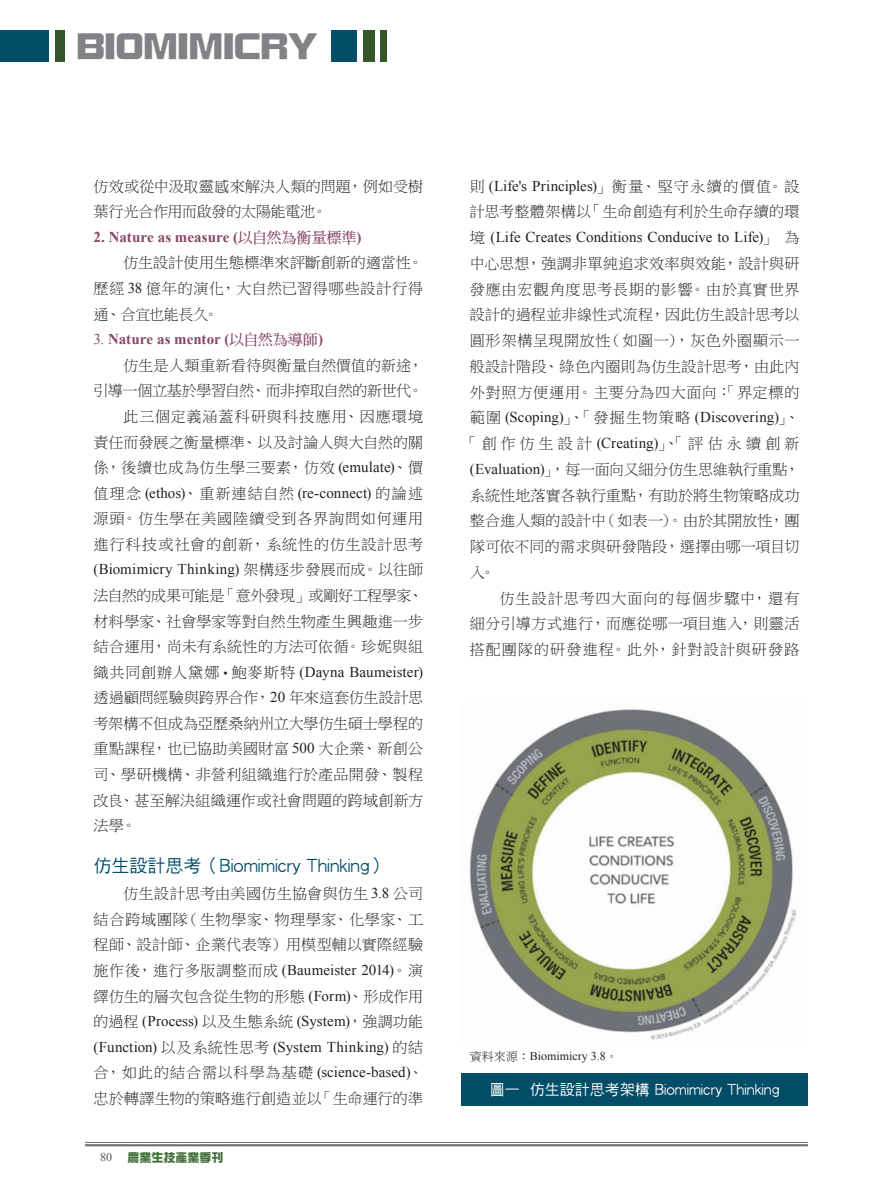
<style>
.page{position:relative;width:893px;height:1191px;background:#fff}
.page>*{position:absolute;margin:0;border:0;box-sizing:border-box;transform-origin:0 0}
.t1{font:36px "DF Zong Yi W9 WINP BF";color:#808285}
.t2{font:18px "DF Hei W5 WINP BF";color:#034d68}
.t3{font:15px/25.8px "P Ming Li U";letter-spacing:.025em;color:#231f20;text-align:justify}
.t4{font:15px/25.5px "Times New Roman";letter-spacing:.005em;color:#231f20}
.t5{font:700 15px "Times New Roman";color:#874867}
.t6{font:15px/25.5px "P Ming Li U";letter-spacing:.065em;color:#231f20}
.t7{font:15px/25.5px "P Ming Li U";color:#231f20}
.t8{font:15px "DF Hei W5 WINP BF";color:#fff}
.t9{font:12px "Times New Roman";color:#231f20}
.t10{font:12px "DF Zong Yi W9 WINP BF";color:#44703c}
.t11{font:12px "Times New Roman";color:#57585a}
.s1{font-family:"DF Ming W7 WIN BF";font-weight:400}
.s2{font-family:"Times New Roman"}
.s3{font-weight:400}
.s4{font-family:"P Ming Li U"}
.s5{font-size:12px}
.s6{font-family:"DF Ming W3 WIN BF"}
</style>
<div class="page">
<hr style="left:85px;top:1142px;width:723px;height:1px;background:#6c6d70">
<hr style="left:85px;top:1144px;width:723px;height:2px;background:#6c6d70">
<div style="left:331px;top:30px;width:26px;height:31px;background:#034d68"></div>
<div style="left:363px;top:30px;width:11px;height:31px;background:#35552b"></div>
<div style="left:380px;top:30px;width:7px;height:31px;background:#35552b"></div>
<div style="left:55px;top:30px;width:9px;height:32px;background:#35552b"></div>
<div style="left:0;top:30px;width:48px;height:32px;background:#034d68"></div>
<img style="left:469px;top:709px;width:328px;height:331px">
<div style="left:461px;top:1073px;width:347px;height:33px;background:#034d68"></div>
<h1 class="t1" style="left:77px;top:28px;width:243px">BIOMIMICRY</h1>
<p class="t7" style="left:94px;top:173px;width:331px">仿效或從中汲取靈感來解決人類的問題，例如受樹葉行光合作用而啟發的太陽能電池。</p>
<p class="t5" style="left:94px;top:226px;width:269px">2. Nature as measure (<span class="s1">以自然為衡量標準</span>)</p>
<p class="t3" style="left:94px;top:250px;width:331px;text-indent:30px">仿生設計使用生態標準來評斷創新的適當性。歷經 <span class="s2">38</span> 億年的演化，大自然已習得哪些設計行得通、合宜也能長久。</p>
<p class="t5" style="left:94px;top:329px;width:231px"><span class="s3">3.</span> Nature as mentor (<span class="s1">以自然為導師</span>)</p>
<p class="t3" style="left:94px;top:352px;width:331px;text-align:right">仿生是人類重新看待與衡量自然價值的新途，<br>引導一個立基於學習自然、而非搾取自然的新世代。此三個定義涵蓋科研與科技應用、因應環境<br>責任而發展之衡量標準、以及討論人與大自然的關係，後續也成為仿生學三要素，仿效 <span class="s2">(emulate)</span>、價</p>
<p class="t4" style="left:94px;top:479px;width:331px"><span class="s4">值理念</span> (ethos)<span class="s4">、重新連結自然</span> (re-connect) <span class="s4">的論述</span></p>
<p class="t6" style="left:94px;top:506px;width:331px">源頭。仿生學在美國陸續受到各界詢問如何運用進行科技或社會的創新，系統性的仿生設計思考</p>
<p class="t4" style="left:94px;top:556px;width:331px">(Biomimicry Thinking) <span class="s4">架構逐步發展而成。以往師</span></p>
<p class="t3" style="left:94px;top:583px;width:331px">法自然的成果可能是「意外發現」或剛好工程學家、材料學家、社會學家等對自然生物產生興趣進一步結合運用，尚未有系統性的方法可依循。珍妮與組</p>
<p class="t4" style="left:94px;top:658px;width:331px"><span class="s4">織共同創辦人黛娜</span> <span class="s5">•</span> <span class="s4">鮑麥斯特</span> (Dayna Baumeister)</p>
<p class="t3" style="left:94px;top:685px;width:331px">透過顧問經驗與跨界合作，<span class="s2">20</span> 年來這套仿生設計思考架構不但成為亞歷桑納州立大學仿生碩士學程的重點課程，也已協助美國財富 <span class="s2">500</span> 大企業、新創公司、學研機構、非營利組織進行於產品開發、製程改良、甚至解決組織運作或社會問題的跨域創新方法學。</p>
<p class="t2" style="left:94px;top:856px;width:295px">仿生設計思考（Biomimicry Thinking）</p>
<p class="t3" style="left:94px;top:881px;width:331px;text-indent:30px">仿生設計思考由美國仿生協會與仿生 <span class="s2">3.8</span> 公司結合跨域團隊（生物學家、物理學家、化學家、工程師、設計師、企業代表等）用模型輔以實際經驗</p>
<p class="t4" style="left:94px;top:957px;width:331px"><span class="s4">施作後，進行多版調整而成</span> (Baumeister 2014)<span class="s4">。演</span></p>
<p class="t3" style="left:94px;top:983px;width:331px">繹仿生的層次包含從生物的形態 <span class="s2">(Form)</span>、形成作用</p>
<p class="t4" style="left:94px;top:1008px;width:331px"><span class="s4">的過程</span> (Process) <span class="s4">以及生態系統</span> (System)<span class="s4">，強調功能</span>(Function) <span class="s4">以及系統性思考</span> (System Thinking) <span class="s4">的結</span></p>
<p class="t3" style="left:94px;top:1060px;width:331px">合，如此的結合需以科學為基礎 <span class="s2">(science-based)</span>、忠於轉譯生物的策略進行創造並以「生命運行的準</p>
<p class="t11" style="left:100px;top:1149px;width:13px">80</p>
<p class="t10" style="left:128px;top:1151px;width:97px">農業生技產業季刊</p>
<p class="t4" style="left:470px;top:173px;width:331px"><span class="s4">則</span> (Life's Principles)<span class="s4">」衡量、堅守永續的價值。設</span></p>
<p class="t3" style="left:470px;top:199px;width:331px">計思考整體架構以「生命創造有利於生命存續的環</p>
<p class="t4" style="left:470px;top:224px;width:331px"><span class="s4">境</span> (Life Creates Conditions Conducive to Life)<span class="s4">」為</span></p>
<p class="t3" style="left:470px;top:250px;width:331px">中心思想，強調非單純追求效率與效能，設計與研發應由宏觀角度思考長期的影響。由於真實世界設計的過程並非線性式流程，因此仿生設計思考以圓形架構呈現開放性（如圖一），灰色外圈顯示一般設計階段、綠色內圈則為仿生設計思考，由此內外對照方便運用。主要分為四大面向：「界定標的</p>
<p class="t4" style="left:470px;top:404px;width:331px"><span class="s4">範圍</span> (Scoping)<span class="s4">」、「發掘生物策略</span> (Discovering)<span class="s4">」、</span></p>
<p class="t3" style="left:470px;top:431px;width:331px;text-indent:-7px">「創作仿生設計<span class="s2">(Creating)</span>」、「評估永續創新<span class="s2">(Evaluation)</span>」，每一面向又細分仿生思維執行重點，系統性地落實各執行重點，有助於將生物策略成功整合進人類的設計中（如表一）。由於其開放性，團隊可依不同的需求與研發階段，選擇由哪一項目切入。</p>
<p class="t3" style="left:470px;top:585px;width:331px;text-indent:30px">仿生設計思考四大面向的每個步驟中，還有細分引導方式進行，而應從哪一項目進入，則靈活搭配團隊的研發進程。此外，針對設計與研發路</p>
<p class="t9" style="left:470px;top:1047px;width:150px"><span class="s6">資料來源：</span>Biomimicry 3.8<span class="s6">。</span></p>
<p class="t8" style="left:490px;top:1082px;width:291px">圖一 仿生設計思考架構 Biomimicry Thinking</p>
</div>
